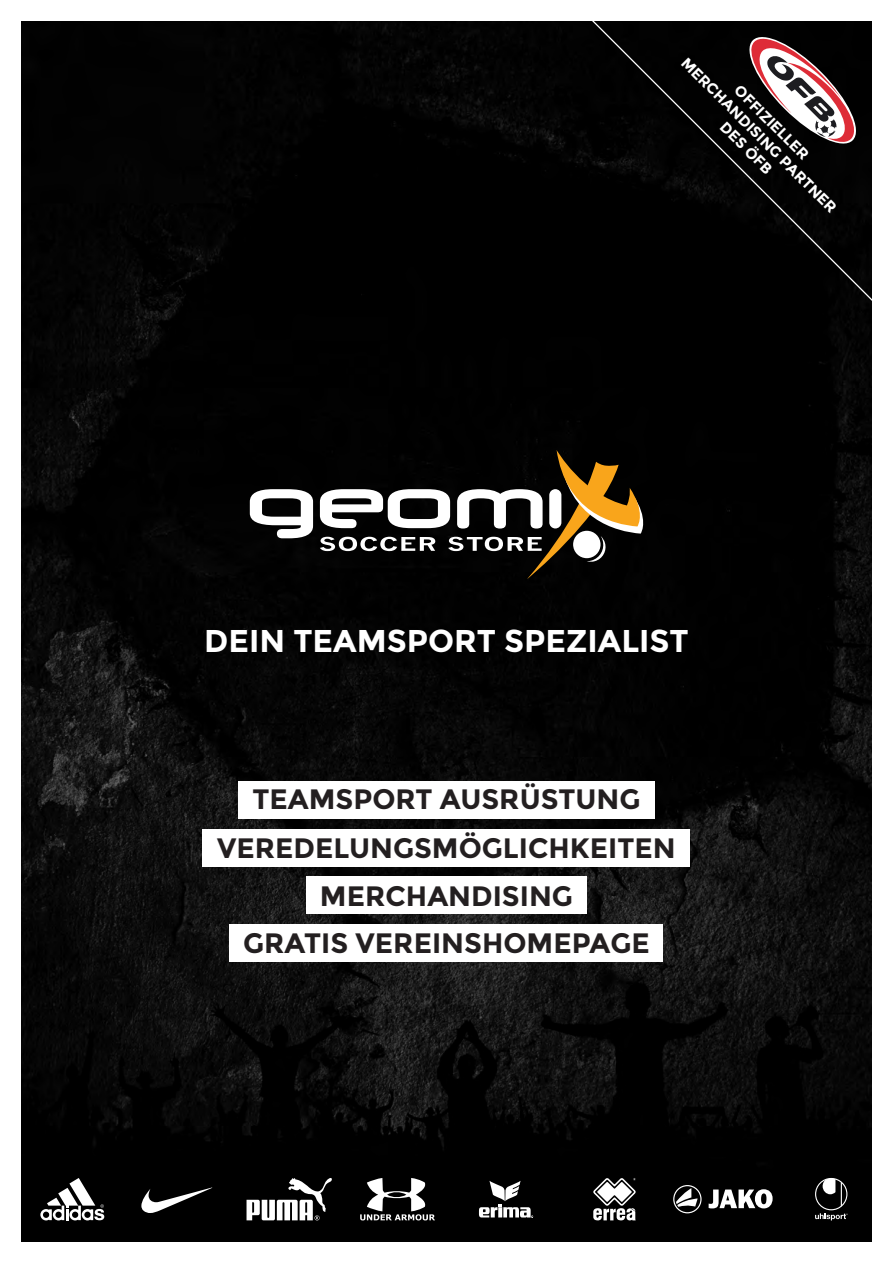
<style>
.page{position:relative;width:893px;height:1263px;background:#fff}
.page>*{position:absolute;margin:0;border:0;box-sizing:border-box;transform-origin:0 0}
.t1{font:700 31.5px "Montserrat";color:#fff}
.t2{font:700 28.05px "Montserrat";color:#231f20}
.t3{font:700 15px "Montserrat";color:#fff}
</style>
<div class="page">
<img style="left:21px;top:21px;width:851px;height:1221px">
<div style="left:230px;top:924px;width:433px;height:38px;background:#fff"></div>
<div style="left:306px;top:876px;width:281px;height:38px;background:#fff"></div>
<div style="left:203px;top:828px;width:487px;height:38px;background:#fff"></div>
<div style="left:238px;top:780px;width:417px;height:38px;background:#fff"></div>
<svg style="left:250px;top:489px;width:63px;height:49px"></svg>
<svg style="left:320px;top:450px;width:323px;height:129px"></svg>
<div style="left:549px;top:489px;width:12px;height:39px;background:#fff;border-radius:6px"></div>
<svg style="left:479px;top:1181px;width:54px;height:36px"></svg>
<svg style="left:593px;top:1178px;width:43px;height:42px"></svg>
<svg style="left:141px;top:1187px;width:71px;height:26px"></svg>
<svg style="left:247px;top:1178px;width:85px;height:42px"></svg>
<svg style="left:709px;top:1189px;width:64px;height:19px"></svg>
<svg style="left:673px;top:1185px;width:29px;height:28px"></svg>
<div style="left:815px;top:1178px;width:32px;height:32px;border:1px solid #fff;border-radius:50%"></div>
<svg style="left:823px;top:1178px;width:12px;height:16px"></svg>
<svg style="left:841px;top:1182px;width:1px;height:24px"></svg>
<svg style="left:815px;top:1213px;width:33px;height:7px"></svg>
<svg style="left:360px;top:1178px;width:75px;height:42px"></svg>
<svg style="left:40px;top:1178px;width:64px;height:42px"></svg>
<svg style="left:571px;top:21px;width:301px;height:301px;background:#0f0d0d"></svg>
<p class="t3" style="left:690px;top:54px;width:214px;rotate:45deg">MERCHANDISING PARTNER</p>
<p class="t3" style="left:743px;top:81px;width:100px;rotate:45deg">OFFIZIELLER</p>
<p class="t3" style="left:729px;top:118px;width:68px;rotate:45deg">DES ÖFB</p>
<p class="t1" style="left:204px;top:622px;width:486px">DEIN TEAMSPORT SPEZIALIST</p>
<p class="t2" style="left:252px;top:783px;width:390px">TEAMSPORT AUSRÜSTUNG</p>
<p class="t2" style="left:217px;top:832px;width:460px">VEREDELUNGSMÖGLICHKEITEN</p>
<p class="t2" style="left:320px;top:880px;width:255px">MERCHANDISING</p>
<p class="t2" style="left:243px;top:926px;width:408px">GRATIS VEREINSHOMEPAGE</p>
</div>
